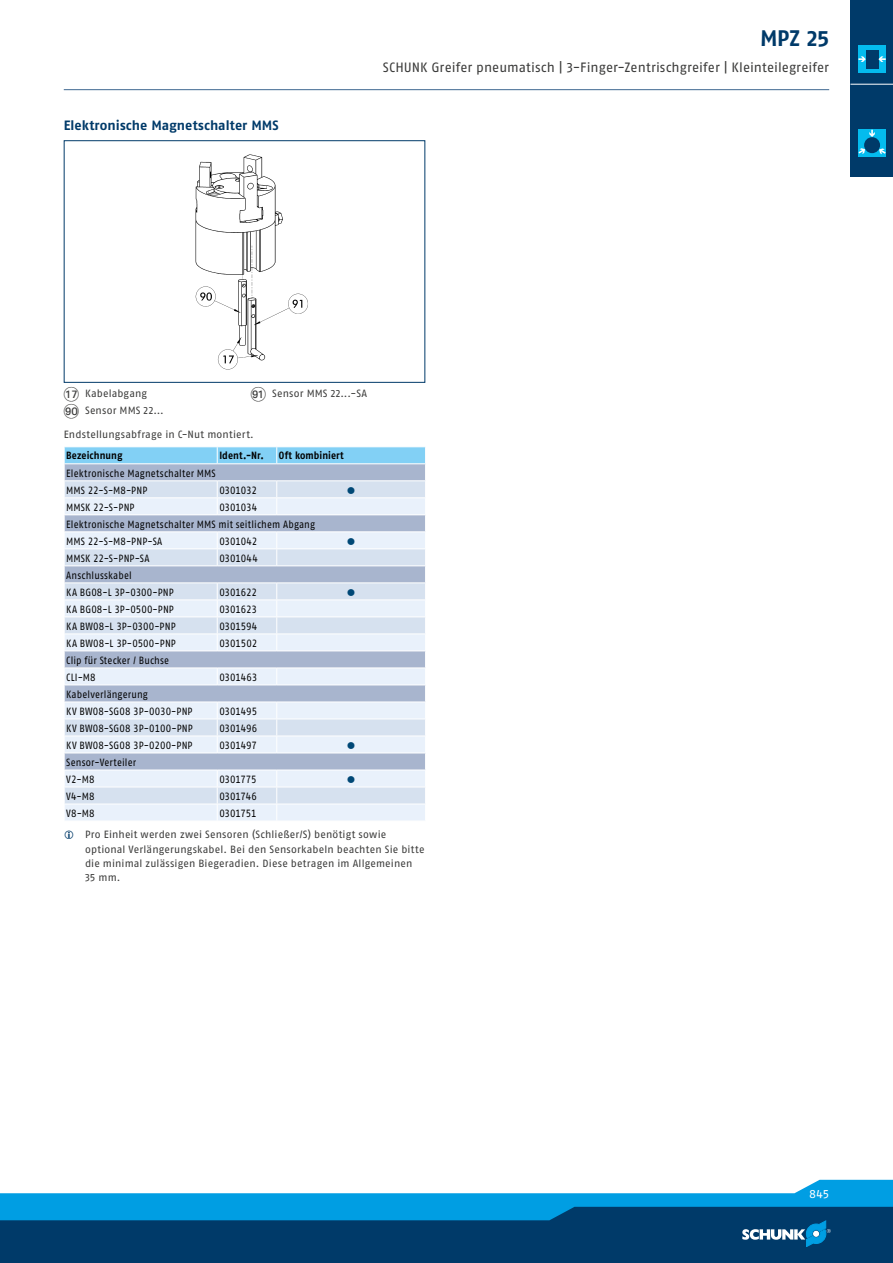
<style>
.page{position:relative;width:893px;height:1263px;background:#fff}
.page>*{position:absolute;margin:0;border:0;box-sizing:border-box;transform-origin:0 0}
.t1{font:700 22.5px "SCHUNK Fago Pro";color:#003a69}
.t2{font:13.5px "SCHUNK Fago Pro";letter-spacing:.005em;color:#3b3b3a}
.t3{font:700 13.5px "SCHUNK Fago Pro";letter-spacing:.005em;color:#003a69}
.t4{font:12px "SCHUNK Fago Pro";color:#fff}
.t5{font:10.5px/17px "SCHUNK Fago Pro";letter-spacing:.01em;color:#000;scale:.9 1}
.t6{font:10.5px/14.2px "SCHUNK Fago Pro";letter-spacing:.015em;color:#3b3b3a}
.t7{font:10.5px "SCHUNK Fago Pro";letter-spacing:-.015em;color:#000;scale:.9 1}
.t8{font:10.5px "SCHUNK Fago Pro";letter-spacing:-.01em;color:#000;scale:.9 1}
.t9{font:700 10.5px "SCHUNK Fago Pro";letter-spacing:.01em;color:#000;scale:.9 1}
.t10{font:10.5px "SCHUNK Fago Pro";color:#004876}
.s1{font-family:"Deco Numbers LH Circle";font-size:15px}
</style>
<div class="page">
<div style="left:0;top:1202px;width:893px;height:61px;background:#003a69"></div>
<svg style="left:0;top:1180px;width:893px;height:67px"></svg>
<div style="left:850px;top:0;width:43px;height:177px;background:#003a69"></div>
<hr style="left:850px;top:84px;width:43px;height:1px;background:#fff">
<div style="left:858px;top:46px;width:28px;height:27px;background:#04bbee"></div>
<div style="left:866px;top:50px;width:12px;height:18px;background:#003a69"></div>
<svg style="left:878px;top:56px;width:8px;height:6px"></svg>
<svg style="left:858px;top:56px;width:8px;height:6px"></svg>
<div style="left:858px;top:130px;width:28px;height:27px;background:#04bbee"></div>
<div style="left:864px;top:137px;width:16px;height:16px;background:#003a69;border-radius:50%"></div>
<svg style="left:869px;top:130px;width:6px;height:7px"></svg>
<svg style="left:858px;top:148px;width:8px;height:6px"></svg>
<svg style="left:878px;top:148px;width:8px;height:7px"></svg>
<hr style="left:64px;top:89px;width:765px;height:1px;background:#3e6791">
<div style="left:64px;top:140px;width:361px;height:243px;border:1px solid #003a69"></div>
<img style="left:195px;top:154px;width:113px;height:216px">
<svg style="left:64px;top:447px;width:362px;height:374px;background:#d0dcec"></svg>
<hr style="left:64px;top:770px;width:153px;height:1px;background:#fff">
<hr style="left:217px;top:770px;width:60px;height:1px;background:#fff">
<hr style="left:277px;top:770px;width:149px;height:1px;background:#fff">
<p class="t3" style="left:64px;top:117px;width:216px">Elektronische Magnetschalter MMS</p>
<h1 class="t1" style="left:760px;top:24px;width:71px">MPZ 25</h1>
<p class="t2" style="left:383px;top:60px;width:448px">SCHUNK Greifer pneumatisch | 3-Finger-Zentrischgreifer | Kleinteilegreifer</p>
<p class="t6" style="left:64px;top:385px;width:102px;line-height:17px"><span class="s1">AQ</span> Kabelabgang<br><span class="s1">IT</span> Sensor MMS 22...</p>
<p class="t6" style="left:251px;top:387px;width:118px"><span class="s1">IK</span> Sensor MMS 22...-SA</p>
<p class="t6" style="left:64px;top:427px;width:192px">Endstellungsabfrage in C-Nut montiert.</p>
<p class="t9" style="left:66px;top:449px;width:64px">Bezeichnung</p>
<p class="t9" style="left:219px;top:449px;width:51px">Ident.-Nr.</p>
<p class="t9" style="left:279px;top:449px;width:74px">Oft kombiniert</p>
<p class="t5" style="left:66px;top:464px;width:168px">Elektronische Magnetschalter MMS<br>MMS 22-S-M8-PNP</p>
<p class="t7" style="left:219px;top:483px;width:43px">0301032</p>
<p class="t10" style="left:347px;top:483px;width:10px">●</p>
<p class="t5" style="left:66px;top:498px;width:77px">MMSK 22-S-PNP</p>
<p class="t5" style="left:66px;top:498px;width:278px;text-indent:153px">0301034<br>Elektronische Magnetschalter MMS mit seitlichem Abgang<br>MMS 22-S-M8-PNP-SA</p>
<p class="t5" style="left:219px;top:532px;width:44px">0301042</p>
<p class="t10" style="left:347px;top:535px;width:10px">●</p>
<p class="t5" style="left:66px;top:549px;width:94px">MMSK 22-S-PNP-SA</p>
<p class="t5" style="left:219px;top:549px;width:44px">0301044</p>
<p class="t5" style="left:66px;top:566px;width:121px">Anschlusskabel<br>KA BG08-L 3P-0300-PNP</p>
<p class="t7" style="left:219px;top:586px;width:43px">0301622</p>
<p class="t10" style="left:347px;top:586px;width:10px">●</p>
<p class="t5" style="left:66px;top:600px;width:121px">KA BG08-L 3P-0500-PNP</p>
<p class="t7" style="left:219px;top:603px;width:43px">0301623</p>
<p class="t5" style="left:66px;top:617px;width:123px">KA BW08-L 3P-0300-PNP</p>
<p class="t5" style="left:219px;top:617px;width:44px">0301594</p>
<p class="t5" style="left:66px;top:634px;width:123px">KA BW08-L 3P-0500-PNP</p>
<p class="t5" style="left:219px;top:634px;width:44px">0301502</p>
<p class="t5" style="left:66px;top:651px;width:116px">Clip für Stecker / Buchse<br>CLI-M8</p>
<p class="t8" style="left:219px;top:671px;width:44px">0301463</p>
<p class="t5" style="left:66px;top:685px;width:142px">Kabelverlängerung<br>KV BW08-SG08 3P-0030-PNP</p>
<p class="t8" style="left:219px;top:705px;width:44px">0301495</p>
<p class="t5" style="left:66px;top:719px;width:142px">KV BW08-SG08 3P-0100-PNP</p>
<p class="t8" style="left:219px;top:722px;width:44px">0301496</p>
<p class="t5" style="left:66px;top:736px;width:142px">KV BW08-SG08 3P-0200-PNP</p>
<p class="t7" style="left:219px;top:739px;width:43px">0301497</p>
<p class="t10" style="left:347px;top:739px;width:10px">●</p>
<p class="t5" style="left:66px;top:753px;width:79px">Sensor-Verteiler<br>V2-M8</p>
<p class="t8" style="left:219px;top:773px;width:43px">0301775</p>
<p class="t10" style="left:347px;top:773px;width:10px">●</p>
<p class="t5" style="left:66px;top:787px;width:33px">V4-M8</p>
<p class="t8" style="left:219px;top:790px;width:43px">0301746</p>
<p class="t5" style="left:66px;top:804px;width:33px">V8-M8</p>
<p class="t7" style="left:219px;top:807px;width:43px">0301751</p>
<p class="t6" style="left:85px;top:827px;width:341px">Pro Einheit werden zwei Sensoren (Schließer/S) benötigt sowie optional Verlängerungskabel. Bei den Sensorkabeln beachten Sie bitte die minimal zulässigen Biegeradien. Diese betragen im Allgemeinen 35 mm.</p>
<p class="t4" style="left:809px;top:1186px;width:21px">845</p>
</div>
